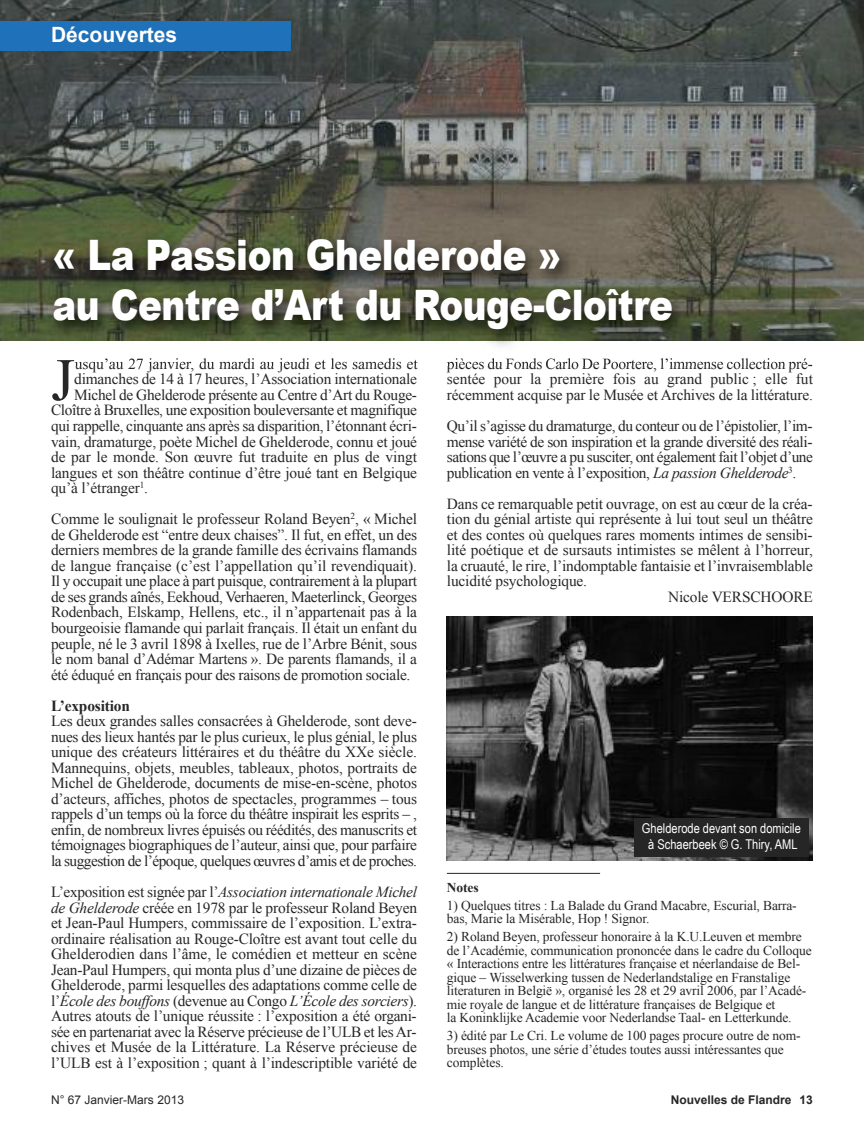
<style>
.page{position:relative;width:864px;height:1136px;background:#fff}
.page>*{position:absolute;margin:0;border:0;box-sizing:border-box;transform-origin:0 0}
.t1{font:60.15px "Times New Roman";color:#272627}
.t2{font:900 42px/50.4px "Arial";letter-spacing:-.015em;color:#fff;scale:.85 1}
.t3{font:700 21px "Arial";color:#fff}
.t4{font:15.3px/15.6px "Times New Roman";letter-spacing:-.01em;color:#272627;text-align:justify}
.t5{font:700 15.3px "Times New Roman";letter-spacing:-.01em;color:#272627}
.t6{font:13.5px/13.5px "Times New Roman";letter-spacing:-.01em;color:#272627}
.t7{font:13.5px/16.2px "Arial Narrow";color:#fff;text-align:center}
.t8{font:700 13.5px "Times New Roman";letter-spacing:-.01em;color:#272627}
.t9{font:12px "Arial";color:#272627}
.t10{font:700 12px "Arial";color:#272627}
.s1{font-style:italic}
</style>
<div class="page">
<hr style="left:446px;top:872px;width:154px;height:1px;background:#272627">
<img style="left:0;top:0;width:863px;height:340px">
<img style="left:37px;top:224px;width:801px;height:141px">
<img style="left:55px;top:358px;width:52px;height:7px">
<img style="left:446px;top:358px;width:37px;height:7px">
<div style="left:0;top:21px;width:291px;height:30px;background:#1f71b9"></div>
<img style="left:446px;top:617px;width:366px;height:243px">
<div style="left:634px;top:818px;width:174px;height:38px;background:#272627"></div>
<h3 class="t3" style="left:51px;top:23px;width:128px">Découvertes</h3>
<h2 class="t2" style="left:53px;top:228px;width:731px">« La Passion Ghelderode »<br>au Centre d’Art du Rouge-Cloître</h2>
<h1 class="t1" style="left:51px;top:346px;width:25px">J</h1>
<p class="t4" style="left:75px;top:356px;width:344px">usqu’au 27 janvier, du mardi au jeudi et les samedis et</p>
<p class="t4" style="left:74px;top:371px;width:344px">dimanches de 14 à 17 heures, l’Association internationale</p>
<p class="t4" style="left:74px;top:387px;width:344px">Michel de Ghelderode présente au Centre d’Art du Rouge-</p>
<p class="t4" style="left:51px;top:402px;width:367px">Cloître à Bruxelles, une exposition bouleversante et magnifique</p>
<p class="t4" style="left:51px;top:418px;width:367px">qui rappelle, cinquante ans après sa disparition, l’étonnant écri-</p>
<p class="t4" style="left:51px;top:433px;width:367px">vain, dramaturge, poète Michel de Ghelderode, connu et joué</p>
<p class="t4" style="left:51px;top:449px;width:367px">de par le monde. Son œuvre fut traduite en plus de vingt</p>
<p class="t4" style="left:51px;top:464px;width:367px">langues et son théâtre continue d’être joué tant en Belgique</p>
<p class="t4" style="left:51px;top:480px;width:98px">qu’à l’étranger<sup>1</sup>.</p>
<p class="t4" style="left:51px;top:511px;width:367px">Comme le soulignait le professeur Roland Beyen<sup>2</sup>, « Michel de Ghelderode est “entre deux chaises”. Il fut, en effet, un des derniers membres de la grande famille des écrivains flamands de langue française (c’est l’appellation qu’il revendiquait).<br>Il y occupait une place à part puisque, contrairement à la plupart de ses grands aînés, Eekhoud, Verhaeren, Maeterlinck, Georges Rodenbach, Elskamp, Hellens, etc., il n’appartenait pas à la bourgeoisie flamande qui parlait français. Il était un enfant du peuple, né le 3 avril 1898 à Ixelles, rue de l’Arbre Bénit, sous le nom banal d’Adémar Martens ». De parents flamands, il a été éduqué en français pour des raisons de promotion sociale.</p>
<p class="t5" style="left:51px;top:697px;width:80px">L’exposition</p>
<p class="t4" style="left:51px;top:713px;width:367px">Les deux grandes salles consacrées à Ghelderode, sont deve&shy;nues des lieux hantés par le plus curieux, le plus génial, le plus unique des créateurs littéraires et du théâtre du XXe siècle.<br>Mannequins, objets, meubles, tableaux, photos, portraits de Michel de Ghelderode, documents de mise-en-scène, photos d’acteurs, affiches, photos de spectacles, programmes – tous rappels d’un temps où la force du théâtre inspirait les esprits – , enfin, de nombreux livres épuisés ou réédités, des manuscrits et témoignages biographiques de l’auteur, ainsi que, pour parfaire la suggestion de l’époque, quelques œuvres d’amis et de proches.</p>
<p class="t4" style="left:51px;top:884px;width:367px">L’exposition est signée par l’<span class="s1">Association internationale Michel de Ghelderode</span> créée en 1978 par le professeur Roland Beyen et Jean-Paul Humpers, commissaire de l’exposition. L’extra&shy;ordinaire réalisation au Rouge-Cloître est avant tout celle du Ghelderodien dans l’âme, le comédien et metteur en scène Jean-Paul Humpers, qui monta plus d’une dizaine de pièces de Ghelderode, parmi lesquelles des adaptations comme celle de l’<span class="s1">École des bouffons</span> (devenue au Congo <span class="s1">L’École des sorciers</span>).<br>Autres atouts de l’unique réussite : l’exposition a été organi&shy;sée en partenariat avec la Réserve précieuse de l’ULB et les Ar&shy;chives et Musée de la Littérature. La Réserve précieuse de l’ULB est à l’exposition ; quant à l’indescriptible variété de</p>
<p class="t4" style="left:446px;top:356px;width:367px">pièces du Fonds Carlo De Poortere, l’immense collection pré&shy;sentée pour la première fois au grand public ; elle fut récemment acquise par le Musée et Archives de la littérature.</p>
<p class="t4" style="left:446px;top:418px;width:367px">Qu’il s’agisse du dramaturge, du conteur ou de l’épistolier, l’im&shy;mense variété de son inspiration et la grande diversité des réali&shy;sations que l’œuvre a pu susciter, ont également fait l’objet d’une publication en vente à l’exposition, <span class="s1">La passion Ghelderode</span><sup>3</sup>.</p>
<p class="t4" style="left:446px;top:495px;width:367px">Dans ce remarquable petit ouvrage, on est au cœur de la créa-</p>
<p class="t4" style="left:446px;top:511px;width:367px">tion du génial artiste qui représente à lui tout seul un théâtre</p>
<p class="t4" style="left:446px;top:526px;width:367px">et des contes où quelques rares moments intimes de sensibi-</p>
<p class="t4" style="left:446px;top:542px;width:367px">lité poétique et de sursauts intimistes se mêlent à l’horreur,</p>
<p class="t4" style="left:446px;top:558px;width:367px">la cruauté, le rire, l’indomptable fantaisie et l’invraisemblable</p>
<p class="t4" style="left:446px;top:573px;width:142px">lucidité psychologique.</p>
<p class="t4" style="left:668px;top:589px;width:146px">Nicole VERSCHOORE</p>
<p class="t7" style="left:641px;top:819px;width:160px">Ghelderode devant son domicile à Schaerbeek © G. Thiry, AML</p>
<p class="t8" style="left:446px;top:879px;width:33px">Notes</p>
<p class="t6" style="left:446px;top:898px;width:351px">1) Quelques titres : La Balade du Grand Macabre, Escurial, Barra&shy;bas, Marie la Misérable, Hop ! Signor.</p>
<p class="t6" style="left:446px;top:929px;width:366px">2) Roland Beyen, professeur honoraire à la K.U.Leuven et membre de l’Académie, communication prononcée dans le cadre du Colloque « Interactions entre les littératures française et néerlandaise de Bel&shy;gique – Wisselwerking tussen de Nederlandstalige en Franstalige literaturen in België », organisé les 28 et 29 avril 2006, par l’Acadé&shy;mie royale de langue et de littérature françaises de Belgique et<br>la Koninklijke Academie voor Nederlandse Taal- en Letterkunde.</p>
<p class="t6" style="left:446px;top:1028px;width:355px">3) édité par Le Cri. Le volume de 100 pages procure outre de nom&shy;breuses photos, une série d’études toutes aussi intéressantes que complètes.</p>
<p class="t9" style="left:51px;top:1092px;width:134px">N° 67 Janvier-Mars 2013</p>
<p class="t10" style="left:670px;top:1092px;width:143px">Nouvelles de Flandre 13</p>
</div>
